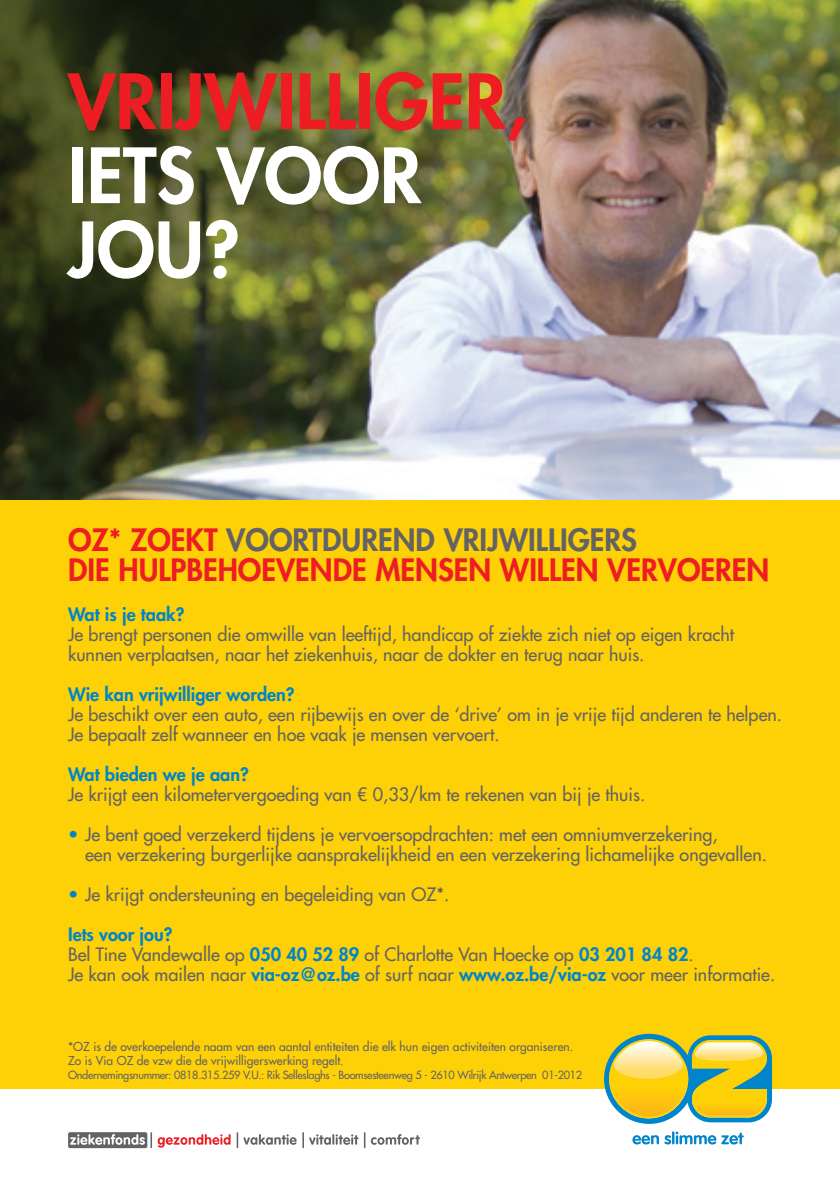
<style>
.page{position:relative;width:840px;height:1191px;background:#fff}
.page>*{position:absolute;margin:0;border:0;box-sizing:border-box;transform-origin:0 0}
.t1{font:800 74px "Futura Std";color:#ee1d23}
.t2{font:800 74px/74px "Futura Std";color:#fff}
.t3{font:800 30px/30px "Futura Std";color:#ee1d23}
.t4{font:500 18px/20px "Futura Std";color:#636366}
.t5{font:800 18px "Futura Std";color:#0084ca}
.t6{font:500 12px/14px "Futura Std";color:#636366}
.t7{font:500 11px "Futura Std";letter-spacing:-.03em;color:#636366}
.s1{color:#636366}
.s2{font-weight:800;color:#0084ca}
</style>
<div class="page">
<img style="left:0;top:0;width:839px;height:500px">
<div style="left:0;top:500px;width:839px;height:589px;background:#fed006"></div>
<svg style="left:604px;top:1033px;width:167px;height:90px"></svg>
<svg style="left:632px;top:1135px;width:26px;height:9px"></svg>
<svg style="left:664px;top:1131px;width:79px;height:13px"></svg>
<div style="left:68px;top:1132px;width:79px;height:16px;background:#636366;border-radius:2px"></div>
<svg style="left:158px;top:1134px;width:72px;height:13px"></svg>
<svg style="left:70px;top:1132px;width:82px;height:16px"></svg>
<svg style="left:236px;top:1132px;width:60px;height:16px"></svg>
<svg style="left:302px;top:1132px;width:56px;height:16px"></svg>
<svg style="left:364px;top:1132px;width:56px;height:16px"></svg>
<h1 class="t1" style="left:68px;top:55px;width:461px">VRIJWILLIGER,</h1>
<h1 class="t2" style="left:68px;top:139px;width:354px">IETS VOOR<br>JOU?</h1>
<h2 class="t3" style="left:68px;top:525px;width:702px">OZ* ZOEKT <span class="s1">VOORTDUREND VRIJWILLIGERS<br></span>DIE HULPBEHOEVENDE MENSEN WILLEN VERVOEREN</h2>
<p class="t5" style="left:68px;top:603px;width:118px">Wat is je taak?</p>
<p class="t4" style="left:68px;top:624px;width:667px">Je brengt personen die omwille van leeftijd, handicap of ziekte zich niet op eigen kracht kunnen verplaatsen, naar het ziekenhuis, naar de dokter en terug naar huis.</p>
<p class="t5" style="left:68px;top:683px;width:228px">Wie kan vrijwilliger worden?</p>
<p class="t4" style="left:68px;top:704px;width:715px">Je beschikt over een auto, een rijbewijs en over de ‘drive’ om in je vrije tijd anderen te helpen.<br>Je bepaalt zelf wanneer en hoe vaak je mensen vervoert.</p>
<p class="t5" style="left:68px;top:763px;width:182px">Wat bieden we je aan?</p>
<p class="t4" style="left:68px;top:784px;width:578px">Je krijgt een kilometervergoeding van € 0,33/km te rekenen van bij je thuis.</p>
<p class="t4" style="left:85px;top:824px;width:683px;text-indent:-17px"><span class="s2">•</span> Je bent goed verzekerd tijdens je vervoersopdrachten: met een omniumverzekering,<br>een verzekering burgerlijke aansprakelijkheid en een verzekering lichamelijke ongevallen.</p>
<p class="t4" style="left:68px;top:884px;width:382px"><span class="s2">•</span> Je krijgt ondersteuning en begeleiding van OZ*.</p>
<p class="t4" style="left:68px;top:924px;width:708px"><span class="s2">Iets voor jou?<br></span>Bel Tine Vandewalle op <span class="s2">050 40 52 89</span> of Charlotte Van Hoecke op <span class="s2">03 201 84 82</span>.<br>Je kan ook mailen naar <span class="s2">via-oz@oz.be</span> of surf naar <span class="s2">www.oz.be/via-oz</span> voor meer informatie.</p>
<p class="t6" style="left:68px;top:1040px;width:506px">*OZ is de overkoepelende naam van een aantal entiteiten die elk hun eigen activiteiten organiseren.<br>Zo is Via OZ de vzw die de vrijwilligerswerking regelt.</p>
<p class="t7" style="left:68px;top:1068px;width:515px">Ondernemingsnummer: 0818.315.259 V.U.: Rik Selleslaghs - Boomsesteenweg 5 - 2610 Wilrijk Antwerpen 01-2012</p>
</div>
